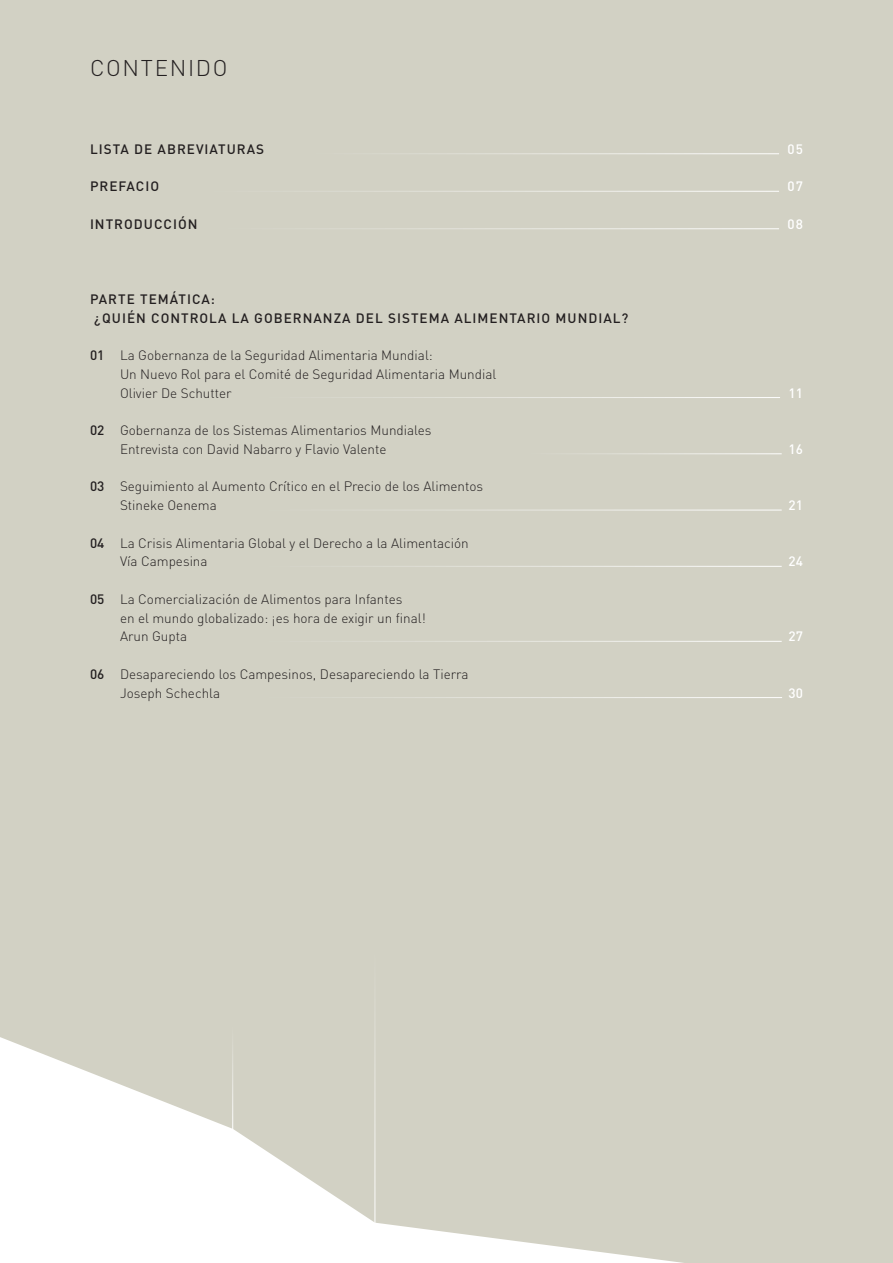
<style>
.page{position:relative;width:893px;height:1263px;background:#d2d1c4}
.page>*{position:absolute;margin:0;border:0;box-sizing:border-box;transform-origin:0 0}
.t1{font:300 22.5px "DIN";letter-spacing:.075em;color:#231f20}
.t2{font:300 13.5px/18.8px "DIN";color:#231f20}
.t3{font:500 13.5px/18.8px "DIN";letter-spacing:.075em;color:#231f20}
.t4{font:500 13.5px "DIN";color:#fff}
.s1{font-weight:500}
</style>
<div class="page">
<hr style="left:232px;top:1024px;width:1px;height:105px;background:#fff">
<hr style="left:375px;top:945px;width:1px;height:278px;background:#fff">
<hr style="left:300px;top:153px;width:479px;height:1px;background:#fff">
<hr style="left:195px;top:191px;width:584px;height:1px;background:#fff">
<hr style="left:210px;top:228px;width:569px;height:1px;background:#fff">
<hr style="left:252px;top:397px;width:528px;height:1px;background:#fff">
<hr style="left:522px;top:453px;width:260px;height:1px;background:#fff">
<hr style="left:252px;top:510px;width:530px;height:1px;background:#fff">
<hr style="left:252px;top:566px;width:530px;height:1px;background:#fff">
<hr style="left:252px;top:641px;width:530px;height:1px;background:#fff">
<hr style="left:252px;top:697px;width:530px;height:1px;background:#fff">
<h1 class="t1" style="left:90px;top:54px;width:135px">Contenido</h1>
<p class="t3" style="left:90px;top:139px;width:176px">LISTA DE ABREVIATURAS</p>
<p class="t3" style="left:90px;top:177px;width:71px">PREFACIO</p>
<p class="t3" style="left:90px;top:214px;width:109px">I NTRODUCCIÓN</p>
<p class="t3" style="left:94px;top:289px;width:536px;text-indent:-4px">PARTE TEMÁTICA:<br>¿QUIÉN CONTROLA LA GOBERNANZA DEL SISTEMA ALIMENTARIO M UNDIAL?</p>
<p class="t2" style="left:120px;top:346px;width:378px;text-indent:-30px"><span class="s1">01</span> La Gobernanza de la Seguridad Alimentaria M undial:<br>U n N uevo Rol para el Comité de Seguridad Alimentaria M undial<br>Olivier De Schutter</p>
<p class="t2" style="left:120px;top:421px;width:313px;text-indent:-30px"><span class="s1">02</span> Gobernanza de los Sistemas Alimentarios M undiales<br>E ntrevista con David N abarro y Flavio Valente</p>
<p class="t2" style="left:120px;top:477px;width:365px;text-indent:-30px"><span class="s1">03</span> Seguimiento al Aumento C rítico en el Precio de los Alimentos<br>Stineke Oenema</p>
<p class="t2" style="left:120px;top:533px;width:350px;text-indent:-30px"><span class="s1">04</span> La Crisis Alimentaria Global y el Derecho a la Alimentación<br>Vía Campesina</p>
<p class="t2" style="left:120px;top:589px;width:307px;text-indent:-30px"><span class="s1">05</span> La Comercialización de Alimentos para I nfantes<br>en el mundo globalizado: ¡es hora de exigir un final!<br>Arun Gupta</p>
<p class="t2" style="left:120px;top:664px;width:350px;text-indent:-30px"><span class="s1">06</span> Desapareciendo los Campesinos, Desapareciendo la Tierra<br>Joseph Schechla</p>
<p class="t4" style="left:788px;top:140px;width:17px">05</p>
<p class="t4" style="left:788px;top:178px;width:17px">07</p>
<p class="t4" style="left:788px;top:215px;width:17px">08</p>
<p class="t4" style="left:789px;top:384px;width:16px">11</p>
<p class="t4" style="left:789px;top:440px;width:16px">16</p>
<p class="t4" style="left:789px;top:497px;width:16px">21</p>
<p class="t4" style="left:789px;top:553px;width:16px">24</p>
<p class="t4" style="left:789px;top:628px;width:16px">27</p>
<p class="t4" style="left:789px;top:684px;width:16px">30</p>
</div>
